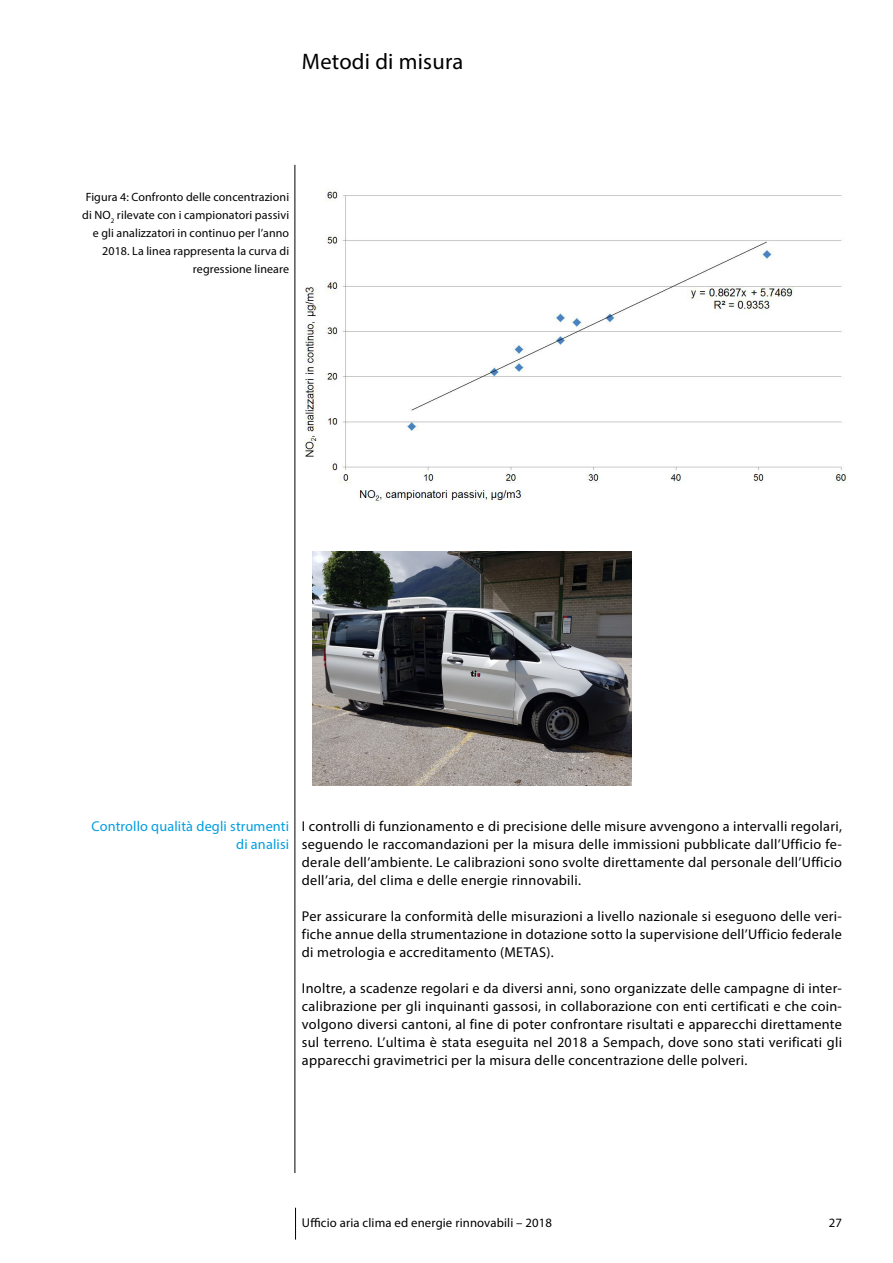
<style>
.page{position:relative;width:893px;height:1263px;background:#fff}
.page>*{position:absolute;margin:0;border:0;box-sizing:border-box;transform-origin:0 0}
.t1{font:22.5px "Myriad Pro";letter-spacing:.01em;color:#000}
.t2{font:14.25px/18px "Myriad Pro";letter-spacing:.02em;color:#000;text-align:justify}
.t3{font:14.25px/18px "Myriad Pro";letter-spacing:.01em;color:#009ee0;text-align:right}
.t4{font:12.75px "Myriad Pro";letter-spacing:.01em;color:#000}
.t5{font:12px/18px "Myriad Pro";letter-spacing:.01em;color:#000;text-align:right}
</style>
<div class="page">
<hr style="left:295px;top:1208px;width:1px;height:31px;background:#000">
<img style="left:313px;top:552px;width:318px;height:234px">
<img style="left:304px;top:188px;width:544px;height:315px">
<hr style="left:294px;top:165px;width:1px;height:1008px;background:#000">
<h1 class="t1" style="left:302px;top:47px;width:163px">Metodi di misura</h1>
<p class="t5" style="left:82px;top:188px;width:208px">Figura 4: Confronto delle concentrazioni di NO<sub>2</sub> rilevate con i campionatori passivi e gli analizzatori in continuo per l’anno 2018. La linea rappresenta la curva di regressione lineare</p>
<p class="t3" style="left:91px;top:817px;width:199px">Controllo qualità degli strumenti di analisi</p>
<p class="t2" style="left:302px;top:817px;width:542px">I controlli di funzionamento e di precisione delle misure avvengono a intervalli regolari, seguendo le raccomandazioni per la misura delle immissioni pubblicate dall’Ufficio fe&shy;derale dell’ambiente. Le calibrazioni sono svolte direttamente dal personale dell’Ufficio dell’aria, del clima e delle energie rinnovabili.</p>
<p class="t2" style="left:302px;top:907px;width:542px">Per assicurare la conformità delle misurazioni a livello nazionale si eseguono delle veri&shy;fiche annue della strumentazione in dotazione sotto la supervisione dell’Ufficio federale di metrologia e accreditamento (METAS).</p>
<p class="t2" style="left:302px;top:979px;width:542px">Inoltre, a scadenze regolari e da diversi anni, sono organizzate delle campagne di inter&shy;calibrazione per gli inquinanti gassosi, in collaborazione con enti certificati e che coin&shy;volgono diversi cantoni, al fine di poter confrontare risultati e apparecchi direttamente sul terreno. L’ultima è stata eseguita nel 2018 a Sempach, dove sono stati verificati gli apparecchi gravimetrici per la misura delle concentrazione delle polveri.</p>
<p class="t4" style="left:302px;top:1215px;width:252px">Ufficio aria clima ed energie rinnovabili – 2018</p>
<p class="t4" style="left:829px;top:1215px;width:15px">27</p>
</div>
